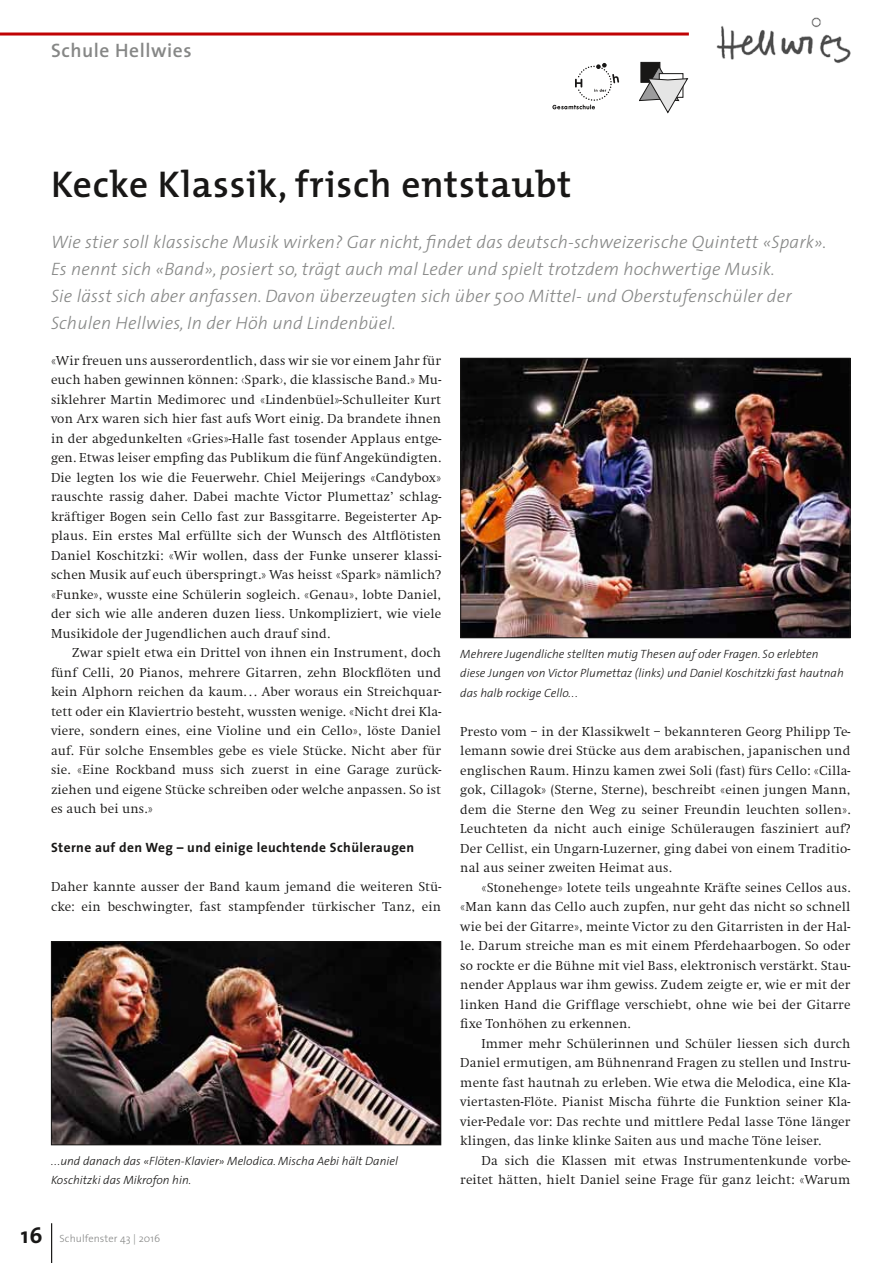
<style>
.page{position:relative;width:893px;height:1263px;background:#fff}
.page>*{position:absolute;margin:0;border:0;box-sizing:border-box;transform-origin:0 0}
.t1{font:600 37.5px "The Mix";letter-spacing:.02em;color:#181716}
.t2{font:600 19.5px "The Sans";letter-spacing:.03em;color:#868786}
.t3{font:italic 300 18px/27px "The Sans";letter-spacing:.01em;color:#868786}
.t4{font:300 13.5px/19.5px "Swift";letter-spacing:.01em;color:#181716}
.t5{font:700 13.5px "The Sans";letter-spacing:.03em;color:#181716}
.t6{font:italic 300 12px/19.5px "The Sans";color:#181716}
.t7{font:300 10.5px "The Sans";letter-spacing:.01em;color:#868786}
.s1{font-weight:700;font-size:22.5px;color:#181716}
</style>
<div class="page">
<hr style="left:0;top:33px;width:689px;height:3px;background:#c00304">
<hr style="left:51px;top:1223px;width:1px;height:40px;background:#181716">
<img style="left:462px;top:360px;width:386px;height:276px">
<div style="left:460px;top:358px;width:390px;height:280px;border:1px solid #181716"></div>
<img style="left:53px;top:943px;width:386px;height:200px">
<div style="left:51px;top:941px;width:390px;height:204px;border:1px solid #181716"></div>
<img style="left:716px;top:17px;width:134px;height:46px">
<div style="left:641px;top:62px;width:19px;height:20px;background:#181716"></div>
<svg style="left:639px;top:66px;width:49px;height:47px"></svg>
<svg style="left:552px;top:63px;width:67px;height:46px"></svg>
<p class="t2" style="left:51px;top:34px;width:142px">Schule Hellwies</p>
<p class="t1" style="left:51px;top:153px;width:522px">Kecke Klassik, frisch entstaubt</p>
<p class="t3" style="left:51px;top:228px;width:777px">Wie stier soll klassische Musik wirken? Gar nicht, findet das deutsch-schweizerische Quintett «Spark».<br>Es nennt sich «Band», posiert so, trägt auch mal Leder und spielt trotzdem hochwertige Musik.<br>Sie lässt sich aber anfassen. Davon überzeugten sich über 500 Mittel- und Oberstufenschüler der Schulen Hellwies, In der Höh und Lindenbüel.</p>
<p class="t4" style="left:51px;top:351px;width:392px">«Wir freuen uns ausserordentlich, dass wir sie vor einem Jahr für</p>
<p class="t4" style="left:51px;top:371px;width:392px">euch haben gewinnen können: ‹Spark›, die klassische Band.» Mu-</p>
<p class="t4" style="left:51px;top:390px;width:392px">siklehrer Martin Medimorec und «Lindenbüel»-Schulleiter Kurt</p>
<p class="t4" style="left:51px;top:410px;width:392px">von Arx waren sich hier fast aufs Wort einig. Da brandete ihnen</p>
<p class="t4" style="left:51px;top:429px;width:392px">in der abgedunkelten «Gries»-Halle fast tosender Applaus entge-</p>
<p class="t4" style="left:51px;top:448px;width:392px">gen. Etwas leiser empfing das Publikum die fünf Angekündigten.</p>
<p class="t4" style="left:51px;top:468px;width:392px">Die legten los wie die Feuerwehr. Chiel Meijerings «Candybox»</p>
<p class="t4" style="left:51px;top:487px;width:392px">rauschte rassig daher. Dabei machte Victor Plumettaz’ schlag-</p>
<p class="t4" style="left:51px;top:507px;width:392px">kräftiger Bogen sein Cello fast zur Bassgitarre. Begeisterter Ap-</p>
<p class="t4" style="left:51px;top:526px;width:392px">plaus. Ein erstes Mal erfüllte sich der Wunsch des Altflötisten</p>
<p class="t4" style="left:51px;top:546px;width:392px">Daniel Koschitzki: «Wir wollen, dass der Funke unserer klassi-</p>
<p class="t4" style="left:51px;top:565px;width:392px">schen Musik auf euch überspringt.» Was heisst «Spark» nämlich?</p>
<p class="t4" style="left:51px;top:585px;width:392px">«Funke», wusste eine Schülerin sogleich. «Genau», lobte Daniel,</p>
<p class="t4" style="left:51px;top:604px;width:392px">der sich wie alle anderen duzen liess. Unkompliziert, wie viele</p>
<p class="t4" style="left:51px;top:624px;width:281px">Musikidole der Jugendlichen auch drauf sind.</p>
<p class="t4" style="left:72px;top:643px;width:370px">Zwar spielt etwa ein Drittel von ihnen ein Instrument, doch</p>
<p class="t4" style="left:51px;top:663px;width:392px">fünf Celli, 20 Pianos, mehrere Gitarren, zehn Blockflöten und</p>
<p class="t4" style="left:51px;top:682px;width:392px">kein Alphorn reichen da kaum. . . Aber woraus ein Streichquar-</p>
<p class="t4" style="left:51px;top:702px;width:392px">tett oder ein Klaviertrio besteht, wussten wenige. «Nicht drei Kla-</p>
<p class="t4" style="left:51px;top:721px;width:392px">viere, sondern eines, eine Violine und ein Cello», löste Daniel</p>
<p class="t4" style="left:51px;top:741px;width:392px">auf. Für solche Ensembles gebe es viele Stücke. Nicht aber für</p>
<p class="t4" style="left:51px;top:760px;width:392px">sie. «Eine Rockband muss sich zuerst in eine Garage zurück-</p>
<p class="t4" style="left:51px;top:780px;width:392px">ziehen und eigene Stücke schreiben oder welche anpassen. So ist</p>
<p class="t4" style="left:51px;top:799px;width:103px">es auch bei uns.»</p>
<p class="t5" style="left:51px;top:836px;width:365px">Sterne auf den Weg – und einige leuchtende Schüleraugen</p>
<p class="t4" style="left:51px;top:877px;width:392px">Daher kannte ausser der Band kaum jemand die weiteren Stü&shy;cke: ein beschwingter, fast stampfender türkischer Tanz, ein</p>
<p class="t6" style="left:51px;top:1150px;width:349px">...und danach das «Flöten-Klavier» Melodica. Mischa Aebi hält Daniel<br>Koschitzki das Mikrofon hin.</p>
<p class="t7" style="left:21px;top:1230px;width:141px"><span class="s1">16</span> Schulfenster 43 | 2016</p>
<p class="t6" style="left:460px;top:643px;width:385px">Mehrere Jugendliche stellten mutig Thesen auf oder Fragen. So erlebten diese Jungen von Victor Plumettaz (links) und Daniel Koschitzki fast hautnah das halb rockige Cello...</p>
<p class="t4" style="left:460px;top:722px;width:392px">Presto vom – in der Klassikwelt – bekannteren Georg Philipp Te-</p>
<p class="t4" style="left:460px;top:741px;width:392px">lemann sowie drei Stücke aus dem arabischen, japanischen und</p>
<p class="t4" style="left:460px;top:761px;width:392px">englischen Raum. Hinzu kamen zwei Soli (fast) fürs Cello: «Cilla-</p>
<p class="t4" style="left:460px;top:780px;width:392px">gok, Cillagok» (Sterne, Sterne), beschreibt «einen jungen Mann,</p>
<p class="t4" style="left:460px;top:800px;width:392px">dem die Sterne den Weg zu seiner Freundin leuchten sollen».</p>
<p class="t4" style="left:460px;top:819px;width:392px">Leuchteten da nicht auch einige Schüleraugen fasziniert auf?</p>
<p class="t4" style="left:460px;top:839px;width:392px">Der Cellist, ein Ungarn-Luzerner, ging dabei von einem Traditio-</p>
<p class="t4" style="left:460px;top:858px;width:213px">nal aus seiner zweiten Heimat aus.</p>
<p class="t4" style="left:482px;top:878px;width:370px">«Stonehenge» lotete teils ungeahnte Kräfte seines Cellos aus.</p>
<p class="t4" style="left:460px;top:897px;width:392px">«Man kann das Cello auch zupfen, nur geht das nicht so schnell</p>
<p class="t4" style="left:460px;top:917px;width:392px">wie bei der Gitarre», meinte Victor zu den Gitarristen in der Hal-</p>
<p class="t4" style="left:460px;top:936px;width:392px">le. Darum streiche man es mit einem Pferdehaarbogen. So oder</p>
<p class="t4" style="left:460px;top:956px;width:392px">so rockte er die Bühne mit viel Bass, elektronisch verstärkt. Stau-</p>
<p class="t4" style="left:460px;top:975px;width:392px">nender Applaus war ihm gewiss. Zudem zeigte er, wie er mit der</p>
<p class="t4" style="left:460px;top:995px;width:392px">linken Hand die Grifflage verschiebt, ohne wie bei der Gitarre</p>
<p class="t4" style="left:460px;top:1014px;width:172px">fixe Tonhöhen zu erkennen.</p>
<p class="t4" style="left:482px;top:1034px;width:370px">Immer mehr Schülerinnen und Schüler liessen sich durch</p>
<p class="t4" style="left:460px;top:1053px;width:392px">Daniel ermutigen, am Bühnenrand Fragen zu stellen und Instru-</p>
<p class="t4" style="left:460px;top:1073px;width:392px">mente fast hautnah zu erleben. Wie etwa die Melodica, eine Kla-</p>
<p class="t4" style="left:460px;top:1092px;width:392px">viertasten-Flöte. Pianist Mischa führte die Funktion seiner Kla-</p>
<p class="t4" style="left:460px;top:1112px;width:392px">vier-Pedale vor: Das rechte und mittlere Pedal lasse Töne länger</p>
<p class="t4" style="left:460px;top:1131px;width:362px">klingen, das linke klinke Saiten aus und mache Töne leiser.</p>
<p class="t4" style="left:482px;top:1151px;width:370px">Da sich die Klassen mit etwas Instrumentenkunde vorbe-</p>
<p class="t4" style="left:460px;top:1170px;width:392px">reitet hätten, hielt Daniel seine Frage für ganz leicht: «Warum</p>
</div>
